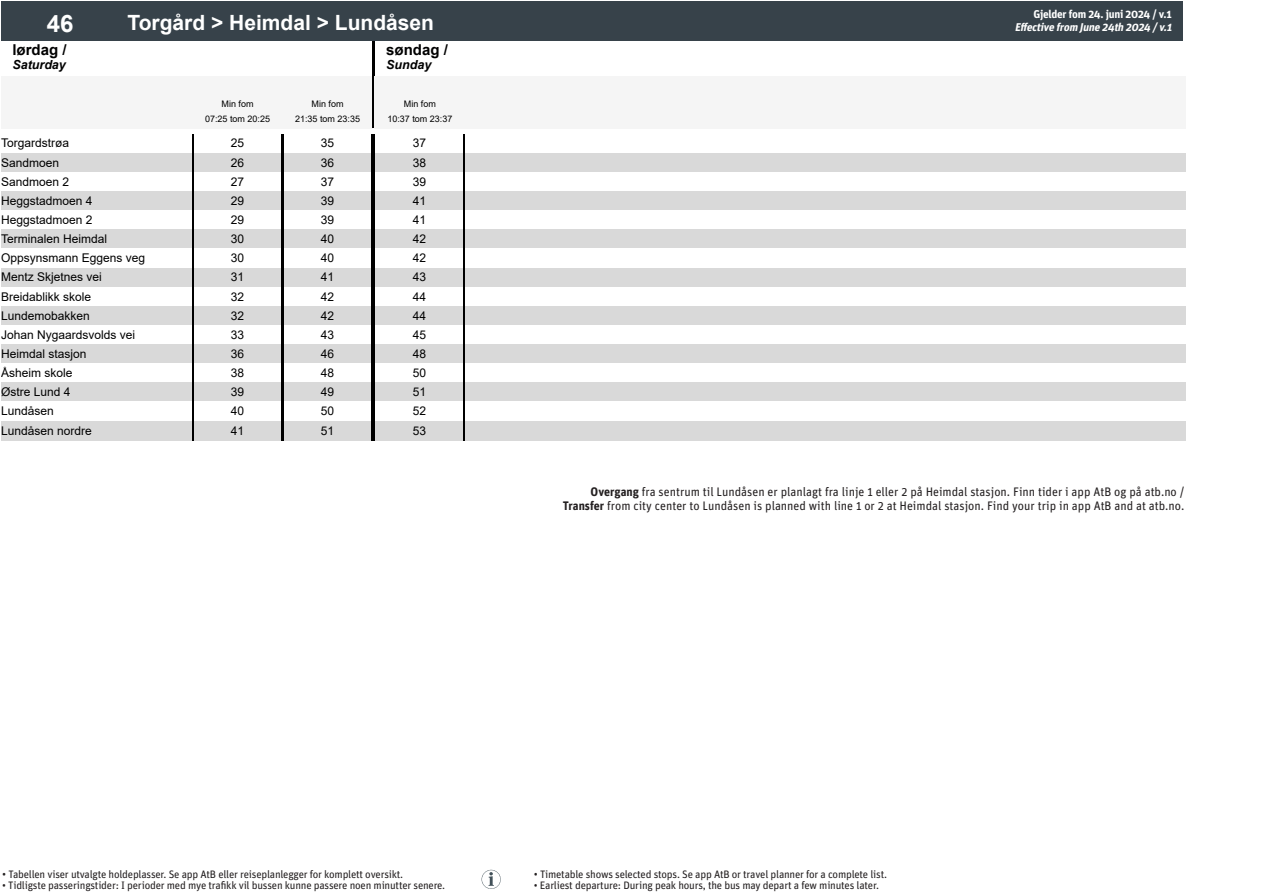
<style>
.page{position:relative;width:1263px;height:893px;background:#fff}
.page>*{position:absolute;margin:0;border:0;box-sizing:border-box;transform-origin:0 0}
.t1{font:700 24px "Arial";color:#fff}
.t2{font:700 21px "Arial";color:#fff}
.t3{font:700 15px "Arial";color:#000}
.t4{font:italic 700 12.45px "Arial";color:#000}
.t5{font:12.3px "Unit Pro";color:#231f20}
.t6{font:12px/19.2px "Arial";color:#000;text-align:justify}
.t7{font:italic 700 11.25px "Unit Pro";color:#fff}
.t8{font:700 11.25px "Unit Pro";letter-spacing:-.02em;color:#fff}
.t9{font:10.8px "Unit Pro";letter-spacing:-.02em;color:#231f20}
.t10{font:9px/14.7px "Arial";color:#000;text-align:center}
.s1{font-weight:700}
.s2{font-size:11.25px}
</style>
<div class="page">
<div style="left:1px;top:77px;width:191px;height:21px;background:#f5f5f5"></div>
<div style="left:192px;top:77px;width:91px;height:21px;background:#f5f5f5"></div>
<div style="left:283px;top:77px;width:90px;height:21px;background:#f5f5f5"></div>
<div style="left:1px;top:98px;width:191px;height:30px;background:#f5f5f5"></div>
<div style="left:192px;top:98px;width:91px;height:30px;background:#f5f5f5"></div>
<div style="left:283px;top:98px;width:90px;height:30px;background:#f5f5f5"></div>
<hr style="left:373px;top:41px;width:2px;height:87px;background:#000">
<div style="left:375px;top:77px;width:90px;height:21px;background:#f5f5f5"></div>
<div style="left:465px;top:77px;width:45px;height:21px;background:#f5f5f5"></div>
<div style="left:510px;top:77px;width:45px;height:21px;background:#f5f5f5"></div>
<div style="left:555px;top:77px;width:45px;height:21px;background:#f5f5f5"></div>
<div style="left:600px;top:77px;width:45px;height:21px;background:#f5f5f5"></div>
<div style="left:645px;top:77px;width:45px;height:21px;background:#f5f5f5"></div>
<div style="left:690px;top:77px;width:45px;height:21px;background:#f5f5f5"></div>
<div style="left:735px;top:77px;width:45px;height:21px;background:#f5f5f5"></div>
<div style="left:780px;top:77px;width:45px;height:21px;background:#f5f5f5"></div>
<div style="left:825px;top:77px;width:45px;height:21px;background:#f5f5f5"></div>
<div style="left:870px;top:77px;width:45px;height:21px;background:#f5f5f5"></div>
<div style="left:915px;top:77px;width:45px;height:21px;background:#f5f5f5"></div>
<div style="left:960px;top:77px;width:45px;height:21px;background:#f5f5f5"></div>
<div style="left:1005px;top:77px;width:45px;height:21px;background:#f5f5f5"></div>
<div style="left:1050px;top:77px;width:45px;height:21px;background:#f5f5f5"></div>
<div style="left:1095px;top:77px;width:45px;height:21px;background:#f5f5f5"></div>
<div style="left:1140px;top:77px;width:45px;height:21px;background:#f5f5f5"></div>
<div style="left:375px;top:98px;width:90px;height:30px;background:#f5f5f5"></div>
<div style="left:465px;top:98px;width:45px;height:30px;background:#f5f5f5"></div>
<div style="left:510px;top:98px;width:45px;height:30px;background:#f5f5f5"></div>
<div style="left:555px;top:98px;width:45px;height:30px;background:#f5f5f5"></div>
<div style="left:600px;top:98px;width:45px;height:30px;background:#f5f5f5"></div>
<div style="left:645px;top:98px;width:45px;height:30px;background:#f5f5f5"></div>
<div style="left:690px;top:98px;width:45px;height:30px;background:#f5f5f5"></div>
<div style="left:735px;top:98px;width:45px;height:30px;background:#f5f5f5"></div>
<div style="left:780px;top:98px;width:45px;height:30px;background:#f5f5f5"></div>
<div style="left:825px;top:98px;width:45px;height:30px;background:#f5f5f5"></div>
<div style="left:870px;top:98px;width:45px;height:30px;background:#f5f5f5"></div>
<div style="left:915px;top:98px;width:45px;height:30px;background:#f5f5f5"></div>
<div style="left:960px;top:98px;width:45px;height:30px;background:#f5f5f5"></div>
<div style="left:1005px;top:98px;width:45px;height:30px;background:#f5f5f5"></div>
<div style="left:1050px;top:98px;width:45px;height:30px;background:#f5f5f5"></div>
<div style="left:1095px;top:98px;width:45px;height:30px;background:#f5f5f5"></div>
<div style="left:1140px;top:98px;width:45px;height:30px;background:#f5f5f5"></div>
<div style="left:1px;top:1px;width:118px;height:40px;background:#37424a"></div>
<div style="left:119px;top:1px;width:1064px;height:40px;background:#37424a"></div>
<div style="left:1px;top:153px;width:372px;height:19px;background:#d9d9d9"></div>
<div style="left:1px;top:191px;width:372px;height:20px;background:#d9d9d9"></div>
<div style="left:1px;top:230px;width:372px;height:19px;background:#d9d9d9"></div>
<div style="left:1px;top:268px;width:372px;height:19px;background:#d9d9d9"></div>
<div style="left:1px;top:306px;width:372px;height:19px;background:#d9d9d9"></div>
<div style="left:1px;top:344px;width:372px;height:20px;background:#d9d9d9"></div>
<div style="left:1px;top:383px;width:372px;height:19px;background:#d9d9d9"></div>
<div style="left:1px;top:421px;width:372px;height:19px;background:#d9d9d9"></div>
<svg style="left:192px;top:134px;width:2px;height:57px"></svg>
<svg style="left:371px;top:134px;width:2px;height:57px"></svg>
<hr style="left:192px;top:191px;width:2px;height:20px;background:#000">
<hr style="left:371px;top:191px;width:2px;height:20px;background:#000">
<svg style="left:192px;top:211px;width:2px;height:133px"></svg>
<svg style="left:371px;top:211px;width:2px;height:133px"></svg>
<hr style="left:192px;top:344px;width:2px;height:20px;background:#000">
<hr style="left:371px;top:344px;width:2px;height:20px;background:#000">
<svg style="left:192px;top:364px;width:2px;height:76px"></svg>
<svg style="left:371px;top:364px;width:2px;height:76px"></svg>
<svg style="left:281px;top:134px;width:3px;height:306px"></svg>
<hr style="left:373px;top:134px;width:2px;height:306px;background:#000">
<div style="left:375px;top:153px;width:810px;height:19px;background:#d9d9d9"></div>
<div style="left:375px;top:191px;width:810px;height:20px;background:#d9d9d9"></div>
<div style="left:375px;top:230px;width:810px;height:19px;background:#d9d9d9"></div>
<div style="left:375px;top:268px;width:810px;height:19px;background:#d9d9d9"></div>
<div style="left:375px;top:306px;width:810px;height:19px;background:#d9d9d9"></div>
<div style="left:375px;top:344px;width:810px;height:20px;background:#d9d9d9"></div>
<div style="left:375px;top:383px;width:810px;height:19px;background:#d9d9d9"></div>
<div style="left:375px;top:421px;width:810px;height:19px;background:#d9d9d9"></div>
<svg style="left:464px;top:134px;width:1px;height:306px"></svg>
<svg style="left:482px;top:870px;width:19px;height:19px"></svg>
<p class="t1" style="left:47px;top:6px;width:28px">46</p>
<p class="t2" style="left:127px;top:8px;width:308px">Torgård &gt; Heimdal &gt; Lundåsen</p>
<p class="t3" style="left:12px;top:39px;width:56px">lørdag /</p>
<p class="t4" style="left:12px;top:56px;width:55px">Saturday</p>
<p class="t10" style="left:205px;top:96px;width:67px">Min fom<br>07:25 tom 20:25</p>
<p class="t10" style="left:295px;top:96px;width:67px">Min fom<br>21:35 tom 23:35</p>
<p class="t6" style="left:1px;top:134px;width:70px">Torgardstrøa</p>
<p class="t6" style="left:231px;top:134px;width:15px">25</p>
<p class="t6" style="left:321px;top:134px;width:15px">35</p>
<p class="t6" style="left:1px;top:153px;width:60px">Sandmoen</p>
<p class="t6" style="left:231px;top:153px;width:15px">26</p>
<p class="t6" style="left:321px;top:153px;width:15px">36</p>
<p class="t6" style="left:1px;top:172px;width:70px">Sandmoen 2</p>
<p class="t6" style="left:231px;top:172px;width:15px">27</p>
<p class="t6" style="left:321px;top:172px;width:15px">37</p>
<p class="t6" style="left:1px;top:191px;width:93px">Heggstadmoen 4</p>
<p class="t6" style="left:231px;top:191px;width:15px">29</p>
<p class="t6" style="left:321px;top:191px;width:15px">39</p>
<p class="t6" style="left:1px;top:210px;width:93px">Heggstadmoen 2</p>
<p class="t6" style="left:231px;top:210px;width:15px">29</p>
<p class="t6" style="left:321px;top:210px;width:15px">39</p>
<p class="t6" style="left:1px;top:229px;width:108px">Terminalen Heimdal</p>
<p class="t6" style="left:231px;top:229px;width:15px">30</p>
<p class="t6" style="left:321px;top:229px;width:15px">40</p>
<p class="t6" style="left:1px;top:248px;width:146px">Oppsynsmann Eggens veg</p>
<p class="t6" style="left:231px;top:248px;width:15px">30</p>
<p class="t6" style="left:321px;top:248px;width:15px">40</p>
<p class="t6" style="left:1px;top:268px;width:102px">Mentz Skjetnes vei</p>
<p class="t6" style="left:231px;top:268px;width:15px">31</p>
<p class="t6" style="left:321px;top:268px;width:15px">41</p>
<p class="t6" style="left:1px;top:287px;width:92px">Breidablikk skole</p>
<p class="t6" style="left:231px;top:287px;width:15px">32</p>
<p class="t6" style="left:321px;top:287px;width:15px">42</p>
<p class="t6" style="left:1px;top:306px;width:90px">Lundemobakken</p>
<p class="t6" style="left:231px;top:306px;width:15px">32</p>
<p class="t6" style="left:321px;top:306px;width:15px">42</p>
<p class="t6" style="left:1px;top:325px;width:136px">Johan Nygaardsvolds vei</p>
<p class="t6" style="left:231px;top:325px;width:15px">33</p>
<p class="t6" style="left:321px;top:325px;width:15px">43</p>
<p class="t6" style="left:1px;top:344px;width:87px">Heimdal stasjon</p>
<p class="t6" style="left:231px;top:344px;width:15px">36</p>
<p class="t6" style="left:321px;top:344px;width:15px">46</p>
<p class="t6" style="left:1px;top:363px;width:73px">Åsheim skole</p>
<p class="t6" style="left:231px;top:363px;width:15px">38</p>
<p class="t6" style="left:321px;top:363px;width:15px">48</p>
<p class="t6" style="left:1px;top:382px;width:71px">Østre Lund 4</p>
<p class="t6" style="left:231px;top:382px;width:15px">39</p>
<p class="t6" style="left:321px;top:382px;width:15px">49</p>
<p class="t6" style="left:1px;top:401px;width:54px">Lundåsen</p>
<p class="t6" style="left:231px;top:401px;width:15px">40</p>
<p class="t6" style="left:321px;top:401px;width:15px">50</p>
<p class="t6" style="left:1px;top:421px;width:92px">Lundåsen nordre</p>
<p class="t6" style="left:231px;top:421px;width:15px">41</p>
<p class="t6" style="left:321px;top:421px;width:15px">51</p>
<p class="t3" style="left:386px;top:39px;width:63px">søndag /</p>
<p class="t4" style="left:386px;top:56px;width:47px">Sunday</p>
<p class="t10" style="left:387px;top:96px;width:67px">Min fom<br>10:37 tom 23:37</p>
<p class="t6" style="left:413px;top:134px;width:15px">37<br>38<br>39<br>41<br>41<br>42<br>42<br>43<br>44<br>44<br>45<br>48<br>50<br>51<br>52<br>53</p>
<p class="t8" style="left:1033px;top:6px;width:140px">Gjelder fom 24. juni 2024 / v.1</p>
<p class="t7" style="left:1015px;top:19px;width:161px">Effective from J une 24th 2024 /v.1</p>
<p class="t5" style="left:591px;top:483px;width:595px"><span class="s1">Overgang</span> fra sentrum til Lundåsen er planlagt fra linje 1 eller 2 på Heimdal stasjon. Finn tider i app AtB og på atb.no /</p>
<p class="t5" style="left:563px;top:497px;width:623px"><span class="s1">Transfer</span> from city center to Lundåsen is planned with line 1 or 2 at Heimdal stasjon. Find your trip in app AtB and at atb.no.</p>
<p class="t9" style="left:2px;top:866px;width:403px"><span class="s2">•</span> Tabellen viser utvalgte holdeplasser. Se app AtB eller reiseplanlegger for komplett oversikt.</p>
<p class="t9" style="left:2px;top:878px;width:445px">• Tidligste passeringstider: I perioder med mye trafikk vil bussen kunne passere noen minutter senere.</p>
<p class="t9" style="left:534px;top:866px;width:355px"><span class="s2">•</span> Timetable shows selected stops. Se app AtB or travel planner for a complete list.</p>
<p class="t9" style="left:534px;top:878px;width:347px">• Earliest departure: During peak hours, the bus may depart a few minutes later.</p>
</div>
